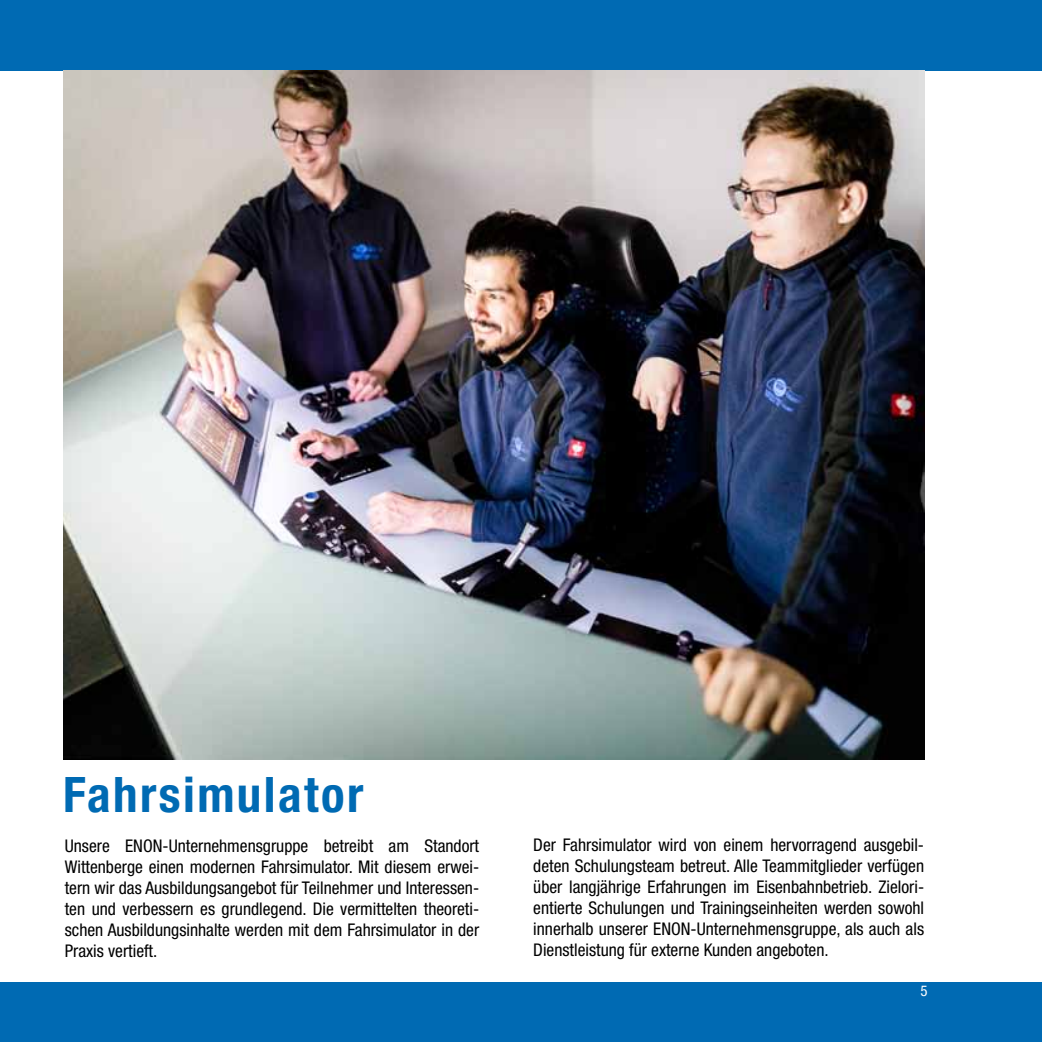
<style>
.page{position:relative;width:1042px;height:1042px;background:#fff}
.page>*{position:absolute;margin:0;border:0;box-sizing:border-box;transform-origin:0 0}
.t1{font:700 condensed 49px "Helvetica Neue";letter-spacing:.05em;color:#006ab3}
.t2{font:condensed 17.5px/21px "Helvetica Neue";color:#000;text-align:justify}
.t3{font:condensed 14.88px "Helvetica Neue";color:#fff}
</style>
<div class="page">
<div style="left:0;top:982px;width:1042px;height:60px;background:#006ab3"></div>
<div style="left:0;top:0;width:1042px;height:71px;background:#006ab3"></div>
<img style="left:63px;top:71px;width:861px;height:688px">
<h1 class="t1" style="left:63px;top:765px;width:302px">Fahrsimulator</h1>
<p class="t2" style="left:65px;top:834px;width:416px">Unsere ENON-Unternehmensgruppe betreibt am Standort Wittenberge einen modernen Fahrsimulator. Mit diesem erwei&shy;tern wir das Ausbildungsangebot für Teilnehmer und Interessen&shy;ten und verbessern es grundlegend. Die vermittelten theoreti&shy;schen Ausbildungsinhalte werden mit dem Fahrsimulator in der Praxis vertieft.</p>
<p class="t2" style="left:533px;top:834px;width:392px">Der Fahrsimulator wird von einem hervorragend ausgebil&shy;deten Schulungsteam betreut. Alle Teammitglieder verfügen über langjährige Erfahrungen im Eisenbahnbetrieb. Zielori&shy;entierte Schulungen und Trainingseinheiten werden sowohl innerhalb unserer ENON-Unternehmensgruppe, als auch als Dienstleistung für externe Kunden angeboten.</p>
<p class="t3" style="left:920px;top:982px;width:9px">5</p>
</div>
